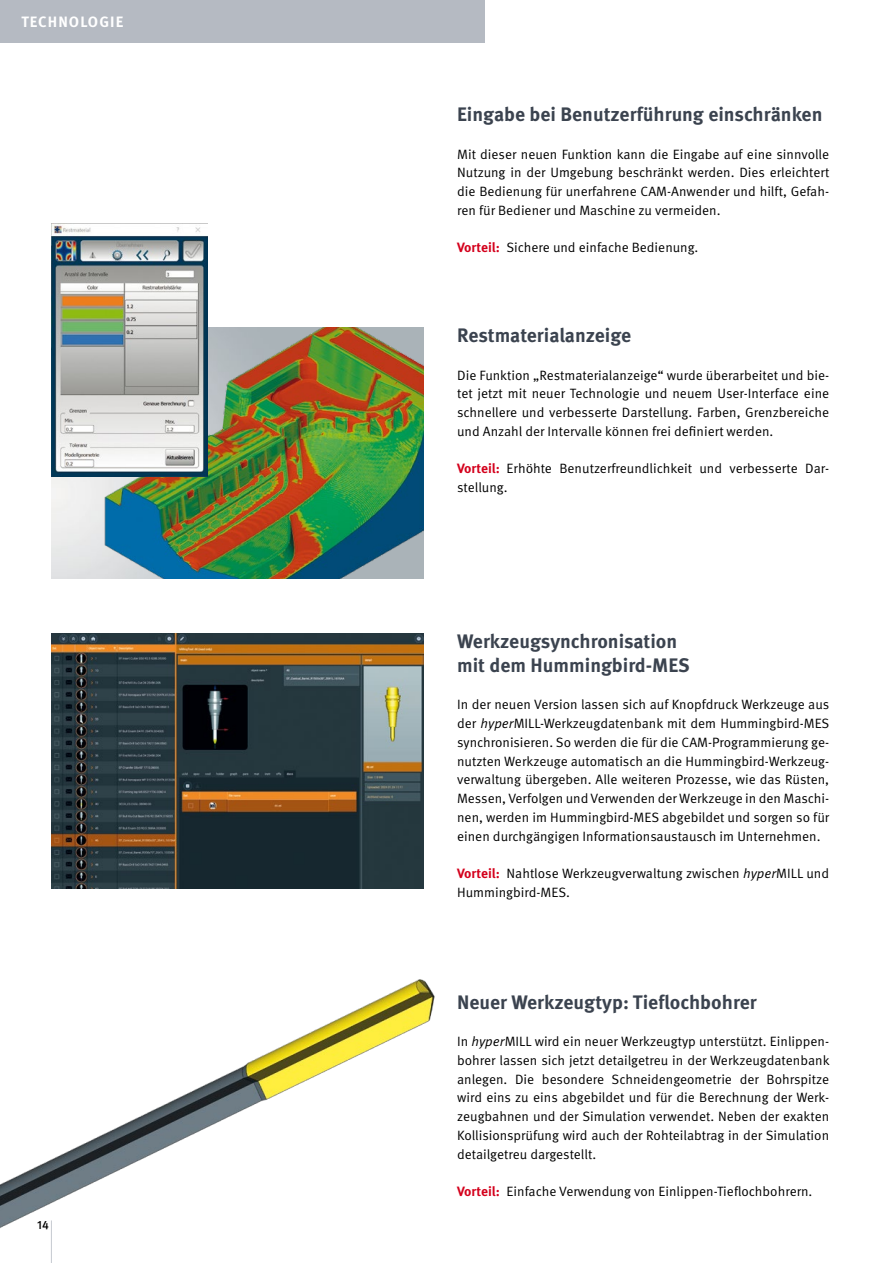
<style>
.page{position:relative;width:893px;height:1263px;background:#fff}
.page>*{position:absolute;margin:0;border:0;box-sizing:border-box;transform-origin:0 0}
.t1{font:700 19.5px/23.4px "Meta Pro";color:#3b434f}
.t2{font:700 15px "Meta Pro";letter-spacing:.07em;color:#fff}
.t3{font:13.5px/18.8px "Meta Pro";color:#000;text-align:justify}
.t4{font:500 12px "Meta Pro";color:#000}
.s1{font-weight:700;color:#d4021d}
.s2{font-style:italic}
</style>
<div class="page">
<img style="left:0;top:979px;width:435px;height:284px">
<div style="left:0;top:0;width:485px;height:43px;background:#b5bac2"></div>
<img style="left:51px;top:634px;width:372px;height:255px">
<img style="left:51px;top:476px;width:45px;height:102px">
<img style="left:96px;top:327px;width:327px;height:251px">
<img style="left:51px;top:223px;width:156px;height:253px">
<p class="t2" style="left:21px;top:12px;width:103px">TECHNOLOGIE</p>
<p class="t4" style="left:37px;top:1217px;width:13px">14</p>
<h1 class="t1" style="left:457px;top:103px;width:367px">Eingabe bei Benutzerführung einschränken</h1>
<p class="t3" style="left:457px;top:145px;width:374px">Mit dieser neuen Funktion kann die Eingabe auf eine sinnvolle Nutzung in der Umgebung beschränkt werden. Dies erleichtert die Bedienung für unerfahrene CAM-Anwender und hilft, Gefah&shy;ren für Bediener und Maschine zu vermeiden.</p>
<p class="t3" style="left:457px;top:238px;width:243px"><span class="s1">Vorteil:</span> Sichere und einfache Bedienung.</p>
<h1 class="t1" style="left:457px;top:324px;width:176px">Restmaterialanzeige</h1>
<p class="t3" style="left:457px;top:366px;width:374px">Die Funktion „Restmaterialanzeige“ wurde überarbeitet und bie&shy;tet jetzt mit neuer Technologie und neuem User-Interface eine schnellere und verbesserte Darstellung. Farben, Grenzbereiche und Anzahl der Intervalle können frei definiert werden.</p>
<p class="t3" style="left:457px;top:459px;width:374px"><span class="s1">Vorteil:</span> Erhöhte Benutzerfreundlichkeit und verbesserte Dar&shy;stellung.</p>
<h1 class="t1" style="left:457px;top:630px;width:234px">Werkzeugsynchronisation mit dem Hummingbird-MES</h1>
<p class="t3" style="left:457px;top:695px;width:374px">In der neuen Version lassen sich auf Knopfdruck Werkzeuge aus der <span class="s2">hyper</span>MILL-Werkzeugdatenbank mit dem Hummingbird-MES synchronisieren. So werden die für die CAM-Programmierung ge&shy;nutzten Werkzeuge automatisch an die Hummingbird-Werkzeug&shy;verwaltung übergeben. Alle weiteren Prozesse, wie das Rüsten, Messen, Verfolgen und Verwenden der Werkzeuge in den Maschi&shy;nen, werden im Hummingbird-MES abgebildet und sorgen so für einen durchgängigen Informationsaustausch im Unternehmen.</p>
<p class="t3" style="left:457px;top:864px;width:374px"><span class="s1">Vorteil:</span> Nahtlose Werkzeugverwaltung zwischen <span class="s2">hyper</span>MILL und<br>Hummingbird-MES.</p>
<h1 class="t1" style="left:457px;top:990px;width:301px">Neuer Werkzeugtyp: Tieflochbohrer</h1>
<p class="t3" style="left:457px;top:1032px;width:374px">In <span class="s2">hyper</span>MILL wird ein neuer Werkzeugtyp unterstützt. Einlippen&shy;bohrer lassen sich jetzt detailgetreu in der Werkzeugdatenbank anlegen. Die besondere Schneidengeometrie der Bohrspitze wird eins zu eins abgebildet und für die Berechnung der Werk&shy;zeugbahnen und der Simulation verwendet. Neben der exakten Kollisionsprüfung wird auch der Rohteilabtrag in der Simulation detailgetreu dargestellt.</p>
<p class="t3" style="left:457px;top:1182px;width:357px"><span class="s1">Vorteil:</span> Einfache Verwendung von Einlippen-Tieflochbohrern.</p>
</div>
